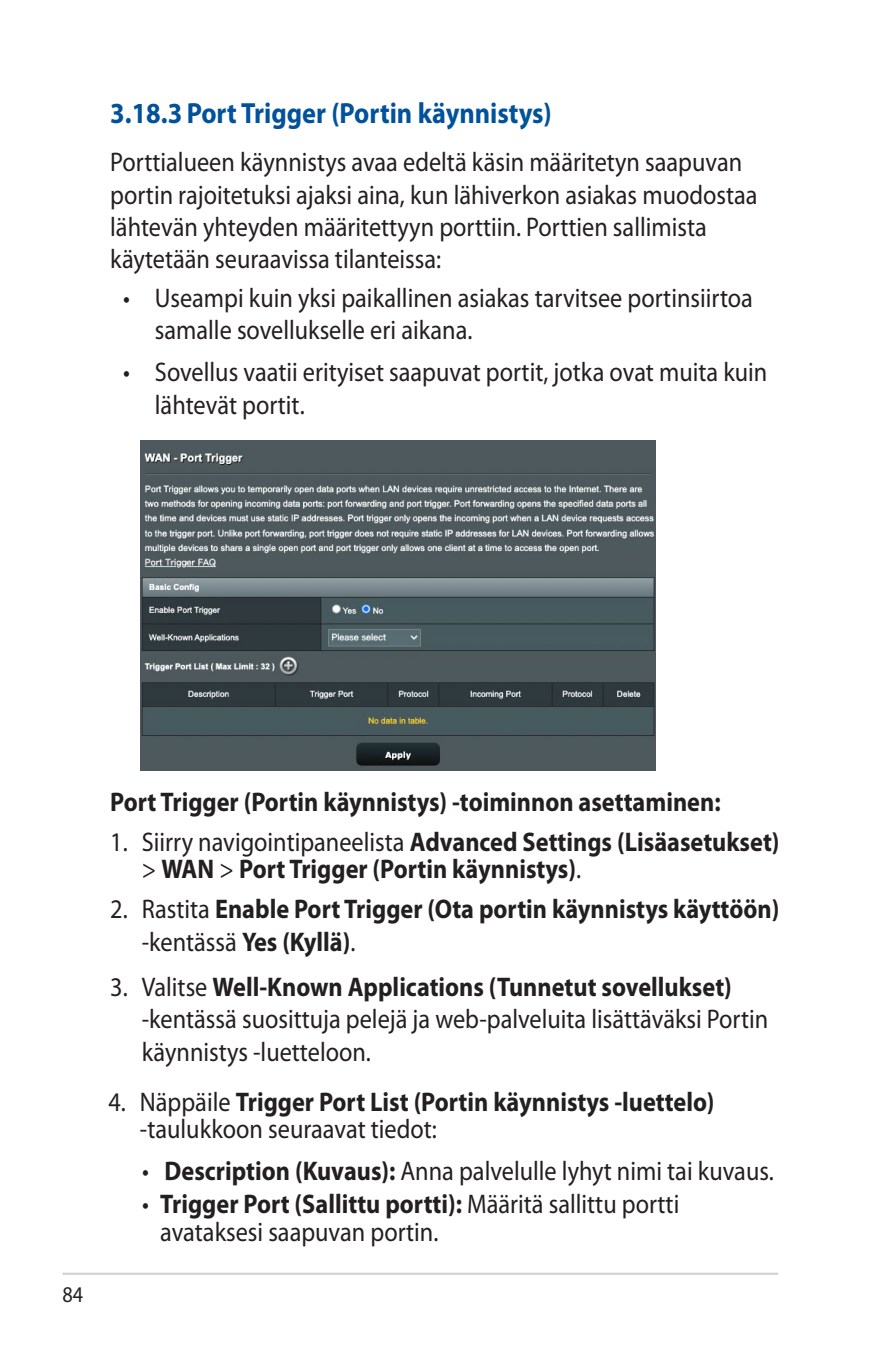
<style>
.page{position:relative;width:893px;height:1346px;background:#fff}
.page>*{position:absolute;margin:0;border:0;box-sizing:border-box;transform-origin:0 0}
.t1{font:700 29.25px "Myriad Pro";color:#01529a;scale:.9 1}
.t2{font:27px/32.4px "Myriad Pro";color:#231f20;scale:.9 1}
.t3{font:700 27px/27px "Myriad Pro";color:#231f20;scale:.9 1}
.t4{font:22.5px "Myriad Pro";color:#231f20;scale:.9 1}
.s1{font-weight:400}
.s2{font-weight:700}
</style>
<div class="page">
<hr style="left:63px;top:1272px;width:715px;height:3px;background:#d1d2d4">
<img style="left:140px;top:441px;width:515px;height:330px">
<p class="t1" style="left:110px;top:97px;width:492px">3.18.3 Port Trigger (Portin käynnistys)</p>
<p class="t2" style="left:110px;top:146px;width:721px">Porttialueen käynnistys avaa edeltä käsin määritetyn saapuvan portin rajoitetuksi ajaksi aina, kun lähiverkon asiakas muodostaa lähtevän yhteyden määritettyyn porttiin. Porttien sallimista käytetään seuraavissa tilanteissa:</p>
<p class="t2" style="left:155px;top:282px;width:666px;text-indent:-32px">• Useampi kuin yksi paikallinen asiakas tarvitsee portinsiirtoa samalle sovellukselle eri aikana.</p>
<p class="t2" style="left:155px;top:357px;width:682px;text-indent:-32px">• Sovellus vaatii erityiset saapuvat portit, jotka ovat muita kuin lähtevät portit.</p>
<p class="t4" style="left:63px;top:1282px;width:25px">84</p>
<p class="t3" style="left:110px;top:789px;width:680px">Port Trigger (Portin käynnistys) -toiminnon asettaminen:</p>
<p class="t3" style="left:142px;top:829px;width:710px;text-indent:-31px"><span class="s1">1. Siirry navigointipaneelista</span> Advanced Settings (Lisäasetukset) <span class="s1">&gt;</span> WAN <span class="s1">&gt;</span> Port Trigger (Portin käynnistys)<span class="s1">.</span></p>
<p class="t3" style="left:142px;top:893px;width:710px;line-height:32.4px;text-indent:-31px"><span class="s1">2. Rastita</span> Enable Port Trigger (Ota portin käynnistys käyttöön) <span class="s1">-kentässä</span> Yes (Kyllä)<span class="s1">.</span></p>
<p class="t2" style="left:142px;top:971px;width:698px;text-indent:-31px">3. Valitse <span class="s2">Well-Known Applications (Tunnetut sovellukset) </span>-kentässä suosittuja pelejä ja web-palveluita lisättäväksi Portin käynnistys -luetteloon.</p>
<p class="t3" style="left:140px;top:1089px;width:640px;text-indent:-31px"><span class="s1">4. Näppäile</span> Trigger Port List (Portin käynnistys -luettelo) <span class="s1">-taulukkoon seuraavat tiedot:</span></p>
<p class="t2" style="left:142px;top:1155px;width:703px">• <span class="s2">Description (Kuvaus):</span> Anna palvelulle lyhyt nimi tai kuvaus.</p>
<p class="t2" style="left:160px;top:1191px;width:578px;line-height:27px;text-indent:-18px">• <span class="s2">Trigger Port (Sallittu portti):</span> Määritä sallittu portti avataksesi saapuvan portin.</p>
</div>
